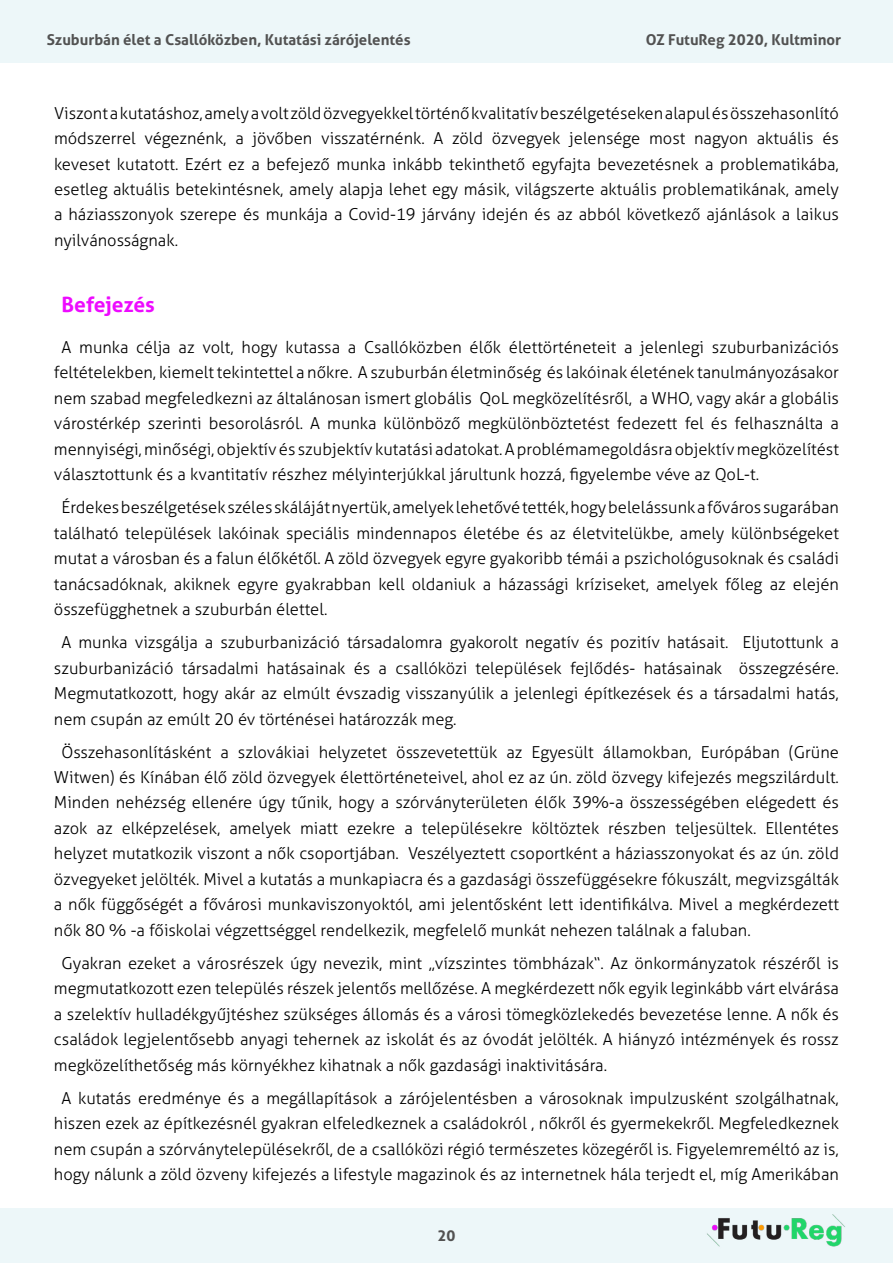
<style>
.page{position:relative;width:893px;height:1263px;background:#fff}
.page>*{position:absolute;margin:0;border:0;box-sizing:border-box;transform-origin:0 0}
.t1{font:700 21px "Aller";color:#ed0bff}
.t2{font:300 16.5px/25.5px "Aller";color:#000;text-align:justify}
.t3{font:700 15px "Aller";color:#525252}
</style>
<div class="page">
<div style="left:0;top:0;width:893px;height:63px;background:#edf7f9"></div>
<div style="left:0;top:1209px;width:893px;height:54px;background:#edf7f9"></div>
<img style="left:707px;top:1214px;width:138px;height:33px">
<p class="t3" style="left:47px;top:31px;width:365px">Szuburbán élet a Csallóközben, Kutatási zárójelentés</p>
<p class="t3" style="left:646px;top:31px;width:197px">OZ FutuReg 2020, Kultminor</p>
<p class="t2" style="left:54px;top:100px;width:786px">Viszont a kutatáshoz, amely a volt zöld özvegyekkel történő kvalitatív beszélgetéseken alapul és összehasonlító módszerrel végeznénk, a jövőben visszatérnénk. A zöld özvegyek jelensége most nagyon aktuális és keveset kutatott. Ezért ez a befejező munka inkább tekinthető egyfajta bevezetésnek a problematikába, esetleg aktuális betekintésnek, amely alapja lehet egy másik, világszerte aktuális problematikának, amely a háziasszonyok szerepe és munkája a Covid-19 járvány idején és az abból következő ajánlások a laikus nyilvánosságnak.</p>
<p class="t1" style="left:62px;top:292px;width:95px">Befejezés</p>
<p class="t2" style="left:54px;top:334px;width:786px;text-indent:8px">A munka célja az volt, hogy kutassa a Csallóközben élők élettörténeteit a jelenlegi szuburbanizációs feltételekben, kiemelt tekintettel a nőkre. A szuburbán életminőség és lakóinak életének tanulmányozásakor nem szabad megfeledkezni az általánosan ismert globális QoL megközelítésről, a WHO, vagy akár a globális várostérkép szerinti besorolásról. A munka különböző megkülönböztetést fedezett fel és felhasználta a mennyiségi, minőségi, objektív és szubjektív kutatási adatokat. A problémamegoldásra objektív megközelítést választottunk és a kvantitatív részhez mélyinterjúkkal járultunk hozzá, figyelembe véve az QoL-t.</p>
<p class="t2" style="left:54px;top:494px;width:786px;text-indent:8px">Érdekes beszélgetések széles skáláját nyertük, amelyek lehetővé tették, hogy belelássunk a főváros sugarában található települések lakóinak speciális mindennapos életébe és az életvitelükbe, amely különbségeket mutat a városban és a falun élőkétől. A zöld özvegyek egyre gyakoribb témái a pszichológusoknak és családi tanácsadóknak, akiknek egyre gyakrabban kell oldaniuk a házassági kríziseket, amelyek főleg az elején összefügghetnek a szuburbán élettel.</p>
<p class="t2" style="left:54px;top:629px;width:786px;text-indent:8px">A munka vizsgálja a szuburbanizáció társadalomra gyakorolt negatív és pozitív hatásait. Eljutottunk a szuburbanizáció társadalmi hatásainak és a csallóközi települések fejlődés- hatásainak összegzésére.<br>Megmutatkozott, hogy akár az elmúlt évszadig visszanyúlik a jelenlegi építkezések és a társadalmi hatás, nem csupán az emúlt 20 év történései határozzák meg.</p>
<p class="t2" style="left:54px;top:739px;width:786px;text-indent:8px">Összehasonlításként a szlovákiai helyzetet összevetettük az Egyesült államokban, Európában (Grüne Witwen) és Kínában élő zöld özvegyek élettörténeteivel, ahol ez az ún. zöld özvegy kifejezés megszilárdult.<br>Minden nehézség ellenére úgy tűnik, hogy a szórványterületen élők 39%-a összességében elégedett és azok az elképzelések, amelyek miatt ezekre a településekre költöztek részben teljesültek. Ellentétes helyzet mutatkozik viszont a nők csoportjában. Veszélyeztett csoportként a háziasszonyokat és az ún. zöld özvegyeket jelölték. Mivel a kutatás a munkapiacra és a gazdasági összefüggésekre fókuszált, megvizsgálták a nők függőségét a fővárosi munkaviszonyoktól, ami jelentősként lett identifikálva. Mivel a megkérdezett nők 80 % -a főiskolai végzettséggel rendelkezik, megfelelő munkát nehezen találnak a faluban.</p>
<p class="t2" style="left:54px;top:950px;width:786px;text-indent:8px">Gyakran ezeket a városrészek úgy nevezik, mint „vízszintes tömbházak“. Az önkormányzatok részéről is megmutatkozott ezen település részek jelentős mellőzése. A megkérdezett nők egyik leginkább várt elvárása a szelektív hulladékgyűjtéshez szükséges állomás és a városi tömegközlekedés bevezetése lenne. A nők és családok legjelentősebb anyagi tehernek az iskolát és az óvodát jelölték. A hiányzó intézmények és rossz megközelíthetőség más környékhez kihatnak a nők gazdasági inaktivitására.</p>
<p class="t2" style="left:54px;top:1085px;width:786px;text-align:center">A kutatás eredménye és a megállapítások a zárójelentésben a városoknak impulzusként szolgálhatnak, hiszen ezek az építkezésnél gyakran elfeledkeznek a családokról , nőkről és gyermekekről. Megfeledkeznek nem csupán a szórványtelepülésekről, de a csallóközi régió természetes közegéről is. Figyelemreméltó az is, hogy nálunk a zöld özveny kifejezés a lifestyle magazinok és az internetnek hála terjedt el, míg Amerikában</p>
<p class="t3" style="left:437px;top:1226px;width:19px">20</p>
</div>
